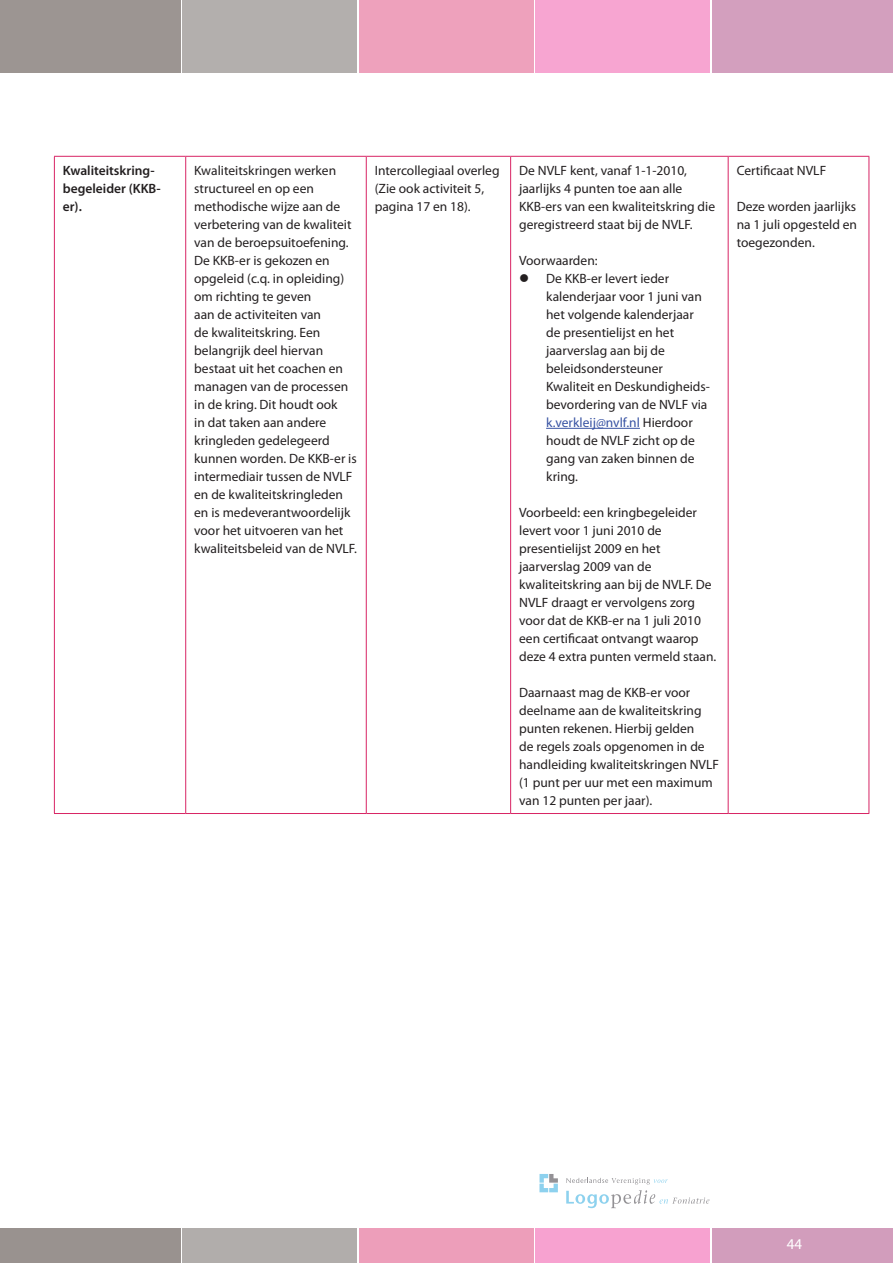
<style>
.page{position:relative;width:893px;height:1263px;background:#fff}
.page>*{position:absolute;margin:0;border:0;box-sizing:border-box;transform-origin:0 0}
.t1{font:15px "Myriad Pro";color:#fff}
.t2{font:13.5px/18px "Myriad Pro";color:#231f20}
.t3{font:600 13.5px/18px "Myriad Pro";color:#231f20}
.s1{color:#3853a3}
</style>
<div class="page">
<div style="left:0;top:0;width:180px;height:72px;background:#9c9592"></div>
<div style="left:182px;top:0;width:175px;height:72px;background:#b3afad"></div>
<div style="left:359px;top:0;width:174px;height:72px;background:#eea1bc"></div>
<div style="left:536px;top:0;width:174px;height:72px;background:#f7a5d1"></div>
<div style="left:712px;top:0;width:181px;height:72px;background:#d39fbe"></div>
<div style="left:0;top:1229px;width:180px;height:34px;background:#99928f"></div>
<div style="left:182px;top:1229px;width:175px;height:34px;background:#b1adab"></div>
<div style="left:359px;top:1229px;width:174px;height:34px;background:#ed9eba"></div>
<div style="left:536px;top:1229px;width:174px;height:34px;background:#f7a2d0"></div>
<div style="left:712px;top:1229px;width:181px;height:34px;background:#d29dbc"></div>
<svg style="left:566px;top:1178px;width:143px;height:30px"></svg>
<svg style="left:539px;top:1174px;width:19px;height:18px"></svg>
<hr style="left:54px;top:156px;width:132px;height:1px;background:#d82464">
<hr style="left:54px;top:157px;width:1px;height:656px;background:#d82464">
<hr style="left:186px;top:156px;width:180px;height:1px;background:#d82464">
<hr style="left:185px;top:157px;width:1px;height:656px;background:#d82464">
<hr style="left:366px;top:156px;width:145px;height:1px;background:#d82464">
<hr style="left:366px;top:157px;width:1px;height:656px;background:#d82464">
<hr style="left:511px;top:156px;width:217px;height:1px;background:#d82464">
<hr style="left:510px;top:157px;width:1px;height:656px;background:#d82464">
<hr style="left:728px;top:156px;width:141px;height:1px;background:#d82464">
<hr style="left:728px;top:157px;width:1px;height:656px;background:#d82464">
<hr style="left:869px;top:157px;width:1px;height:656px;background:#d82464">
<hr style="left:54px;top:813px;width:132px;height:1px;background:#d82464">
<hr style="left:186px;top:813px;width:180px;height:1px;background:#d82464">
<hr style="left:366px;top:813px;width:145px;height:1px;background:#d82464">
<hr style="left:511px;top:813px;width:217px;height:1px;background:#d82464">
<hr style="left:728px;top:813px;width:141px;height:1px;background:#d82464">
<hr style="left:546px;top:428px;width:94px;height:1px;background:#3853a3">
<p class="t3" style="left:63px;top:161px;width:99px">Kwaliteitskring&shy;begeleider (KKB&shy;er).</p>
<p class="t2" style="left:194px;top:161px;width:164px">Kwaliteitskringen werken structureel en op een methodische wijze aan de verbetering van de kwaliteit van de beroepsuitoefening.<br>De KKB-er is gekozen en opgeleid (c.q. in opleiding) om richting te geven<br>aan de activiteiten van<br>de kwaliteitskring. Een belangrijk deel hiervan bestaat uit het coachen en managen van de processen in de kring. Dit houdt ook<br>in dat taken aan andere kringleden gedelegeerd kunnen worden. De KKB-er is intermediair tussen de NVLF en de kwaliteitskringleden en is medeverantwoordelijk voor het uitvoeren van het kwaliteitsbeleid van de NVLF.</p>
<p class="t2" style="left:375px;top:161px;width:126px">Intercollegiaal overleg (Zie ook activiteit 5, pagina 17 en 18).</p>
<p class="t2" style="left:519px;top:161px;width:197px">De NVLF kent, vanaf 1-1-2010, jaarlijks 4 punten toe aan alle<br>KKB-ers van een kwaliteitskring die geregistreerd staat bij de NVLF.</p>
<p class="t2" style="left:546px;top:251px;width:165px;text-indent:-27px">Voorwaarden:<br>De KKB-er levert ieder kalenderjaar voor 1 juni van het volgende kalenderjaar de presentielijst en het jaarverslag aan bij de beleidsondersteuner<br>Kwaliteit en Deskundigheids&shy;bevordering van de NVLF via <span class="s1">k.verkleij@nvlf.nl</span> Hierdoor houdt de NVLF zicht op de gang van zaken binnen de kring.</p>
<p class="t2" style="left:519px;top:503px;width:199px">Voorbeeld: een kringbegeleider levert voor 1 juni 2010 de presentielijst 2009 en het jaarverslag 2009 van de kwaliteitskring aan bij de NVLF. De<br>NVLF draagt er vervolgens zorg voor dat de KKB-er na 1 juli 2010 een certificaat ontvangt waarop deze 4 extra punten vermeld staan.</p>
<p class="t2" style="left:519px;top:683px;width:201px">Daarnaast mag de KKB-er voor deelname aan de kwaliteitskring punten rekenen. Hierbij gelden<br>de regels zoals opgenomen in de handleiding kwaliteitskringen NVLF (1 punt per uur met een maximum van 12 punten per jaar).</p>
<p class="t2" style="left:737px;top:161px;width:91px">Certificaat NVLF</p>
<p class="t2" style="left:737px;top:197px;width:122px;text-align:justify">Deze worden jaarlijks na 1 juli opgesteld en toegezonden.</p>
<p class="t1" style="left:787px;top:1235px;width:17px">44</p>
</div>
